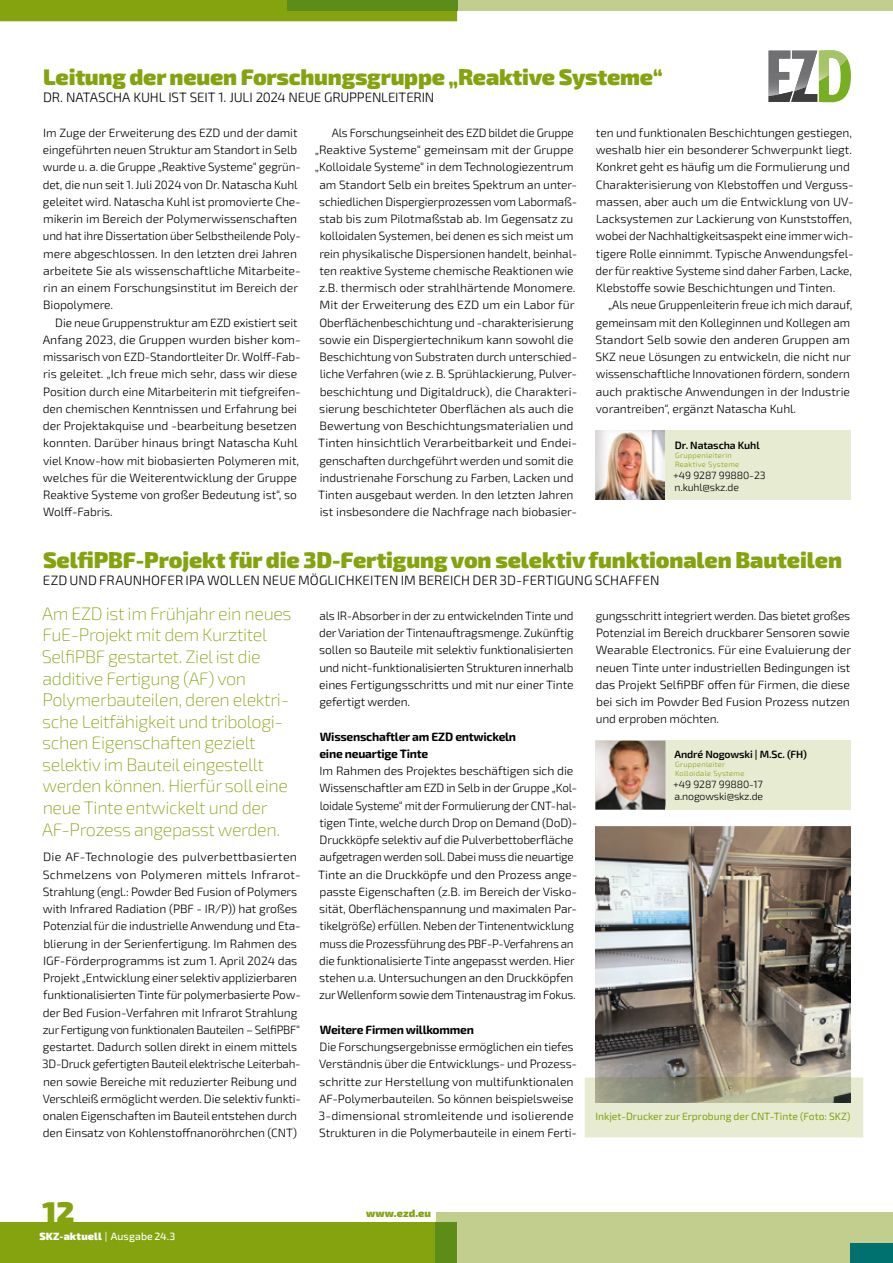
<style>
.page{position:relative;width:893px;height:1263px;background:#fff}
.page>*{position:absolute;margin:0;border:0;box-sizing:border-box;transform-origin:0 0}
.t1{font:900 30px "Exo 2";color:#84a30e}
.t2{font:900 22.5px "Exo 2";letter-spacing:-.005em;color:#84a30e}
.t3{font:200 18px/21.6px "Exo 2";letter-spacing:-.02em;color:#84a30e}
.t4{font:300 13.5px "Exo 2";color:#000}
.t5{font:300 12px/17.2px "Exo 2";letter-spacing:-.01em;color:#000}
.t6{font:700 12px/17.2px "Exo 2";letter-spacing:-.02em;color:#000}
.t7{font:300 10.5px/12px "Exo 2";letter-spacing:-.01em;color:#000}
.t8{font:10.5px "Exo 2";letter-spacing:.005em;color:#84a30e}
.t9{font:600 10.5px "Exo 2";letter-spacing:-.01em;color:#000}
.t10{font:500 10.5px "Exo 2";letter-spacing:.01em;color:#fff}
.t11{font:900 10.5px "Exo 2";letter-spacing:.01em;color:#84a30e}
.t12{font:300 7.5px/9px "Exo 2";letter-spacing:.04em;color:#84a30e}
.s1{font-weight:900}
</style>
<div class="page">
<div style="left:0;top:1222px;width:436px;height:41px;background:#84a30e"></div>
<svg style="left:769px;top:50px;width:82px;height:52px"></svg>
<img style="left:819px;top:50px;width:28px;height:31px">
<img style="left:792px;top:51px;width:25px;height:40px">
<div style="left:436px;top:1212px;width:457px;height:51px;background:#c2ce8d"></div>
<div style="left:436px;top:1222px;width:21px;height:41px;background:#5d8c19"></div>
<div style="left:850px;top:1244px;width:43px;height:19px;background:#00716e"></div>
<div style="left:457px;top:0;width:436px;height:11px;background:#c2ce8d"></div>
<div style="left:0;top:0;width:457px;height:21px;background:#84a30e"></div>
<div style="left:287px;top:0;width:170px;height:11px;background:#5d8c19"></div>
<div style="left:595px;top:430px;width:255px;height:69px;background:#e6ebd2"></div>
<img style="left:596px;top:430px;width:69px;height:69px">
<div style="left:595px;top:741px;width:255px;height:69px;background:#e6ebd2"></div>
<img style="left:595px;top:741px;width:70px;height:69px">
<img style="left:595px;top:827px;width:255px;height:250px">
<svg style="left:585px;top:1077px;width:278px;height:60px;background:#c9ccb3"></svg>
<h2 class="t2" style="left:43px;top:59px;width:621px">Leitung der neuen Forschungsgruppe „Reaktive Systeme“</h2>
<p class="t4" style="left:43px;top:88px;width:393px">DR. NATASCHA KUHL IST SEIT 1. JULI 2024 NEUE GRUPPENLEITERIN</p>
<p class="t5" style="left:43px;top:124px;width:260px">Im Zuge der Erweiterung des EZD und der damit eingeführten neuen Struktur am Standort in Selb wurde u. a. die Gruppe „Reaktive Systeme“ gegrün&shy;det, die nun seit 1. Juli 2024 von Dr. Natascha Kuhl geleitet wird. Natascha Kuhl ist promovierte Che&shy;mikerin im Bereich der Polymerwissenschaften und hat ihre Dissertation über Selbstheilende Poly&shy;mere abgeschlossen. In den letzten drei Jahren arbeitete Sie als wissenschaftliche Mitarbeite&shy;rin an einem Forschungsinstitut im Bereich der Biopolymere.</p>
<p class="t5" style="left:43px;top:313px;width:260px;text-indent:13px">Die neue Gruppenstruktur am EZD existiert seit Anfang 2023, die Gruppen wurden bisher kom&shy;missarisch von EZD-Standortleiter Dr. Wolff-Fab&shy;ris geleitet. „Ich freue mich sehr, dass wir diese Position durch eine Mitarbeiterin mit tiefgreifen&shy;den chemischen Kenntnissen und Erfahrung bei der Projektakquise und -bearbeitung besetzen konnten. Darüber hinaus bringt Natascha Kuhl viel Know-how mit biobasierten Polymeren mit, welches für die Weiterentwicklung der Gruppe Reaktive Systeme von großer Bedeutung ist“, so Wolff-Fabris.</p>
<p class="t5" style="left:332px;top:124px;width:244px">Als Forschungseinheit des EZD bildet die Gruppe</p>
<p class="t5" style="left:315px;top:141px;width:260px">„Reaktive Systeme“ gemeinsam mit der Gruppe</p>
<p class="t5" style="left:315px;top:158px;width:260px">„Kolloidale Systeme“ in dem Technologiezentrum</p>
<p class="t5" style="left:319px;top:175px;width:259px">am Standort Selb ein breites Spektrum an unter-</p>
<p class="t5" style="left:319px;top:193px;width:259px">schiedlichen Dispergierprozessen vom Labormaß-</p>
<p class="t5" style="left:319px;top:210px;width:256px">stab bis zum Pilotmaßstab ab. Im Gegensatz zu</p>
<p class="t5" style="left:320px;top:227px;width:255px">kolloidalen Systemen, bei denen es sich meist um</p>
<p class="t5" style="left:320px;top:244px;width:259px">rein physikalische Dispersionen handelt, beinhal-</p>
<p class="t5" style="left:320px;top:262px;width:256px">ten reaktive Systeme chemische Reaktionen wie</p>
<p class="t5" style="left:319px;top:279px;width:258px">z.B. thermisch oder strahlhärtende Monomere.</p>
<p class="t5" style="left:320px;top:296px;width:256px">Mit der Erweiterung des EZD um ein Labor für</p>
<p class="t5" style="left:320px;top:313px;width:256px">Oberflächenbeschichtung und -charakterisierung</p>
<p class="t5" style="left:319px;top:331px;width:256px">sowie ein Dispergiertechnikum kann sowohl die</p>
<p class="t5" style="left:320px;top:348px;width:259px">Beschichtung von Substraten durch unterschied-</p>
<p class="t5" style="left:320px;top:365px;width:259px">liche Verfahren (wie z. B. Sprühlackierung, Pulver-</p>
<p class="t5" style="left:320px;top:382px;width:259px">beschichtung und Digitaldruck), die Charakteri-</p>
<p class="t5" style="left:319px;top:400px;width:256px">sierung beschichteter Oberflächen als auch die</p>
<p class="t5" style="left:320px;top:417px;width:255px">Bewertung von Beschichtungsmaterialien und</p>
<p class="t5" style="left:318px;top:434px;width:260px">Tinten hinsichtlich Verarbeitbarkeit und Endei-</p>
<p class="t5" style="left:319px;top:451px;width:256px">genschaften durchgeführt werden und somit die</p>
<p class="t5" style="left:320px;top:469px;width:255px">industrienahe Forschung zu Farben, Lacken und</p>
<p class="t5" style="left:318px;top:486px;width:257px">Tinten ausgebaut werden. In den letzten Jahren</p>
<p class="t5" style="left:320px;top:503px;width:259px">ist insbesondere die Nachfrage nach biobasier-</p>
<p class="t5" style="left:596px;top:124px;width:260px">ten und funktionalen Beschichtungen gestiegen, weshalb hier ein besonderer Schwerpunkt liegt.<br>Konkret geht es häufig um die Formulierung und Charakterisierung von Klebstoffen und Verguss&shy;massen, aber auch um die Entwicklung von UV-Lacksystemen zur Lackierung von Kunststoffen, wobei der Nachhaltigkeitsaspekt eine immer wich&shy;tigere Rolle einnimmt. Typische Anwendungsfel&shy;der für reaktive Systeme sind daher Farben, Lacke, Klebstoffe sowie Beschichtungen und Tinten.</p>
<p class="t5" style="left:596px;top:296px;width:258px;text-indent:12px">„Als neue Gruppenleiterin freue ich mich darauf, gemeinsam mit den Kolleginnen und Kollegen am Standort Selb sowie den anderen Gruppen am SKZ neue Lösungen zu entwickeln, die nicht nur wissenschaftliche Innovationen fördern, sondern auch praktische Anwendungen in der Industrie vorantreiben“, ergänzt Natascha Kuhl.</p>
<p class="t9" style="left:675px;top:437px;width:86px">Dr. Natascha Kuhl</p>
<p class="t12" style="left:675px;top:450px;width:66px">Gruppenleiterin<br>Reaktive Systeme</p>
<p class="t7" style="left:673px;top:469px;width:94px">+49 9287 99880-23 n.kuhl@skz.de</p>
<h2 class="t2" style="left:43px;top:542px;width:800px">SelfiPBF-Projekt für die 3D-Fertigung von selektiv funktionalen Bauteilen</h2>
<p class="t4" style="left:43px;top:571px;width:618px">EZD UND FRAUNHOFER IPA WOLLEN NEUE MÖGLICHKEITEN IM BEREICH DER 3D-FERTIGUNG SCHAFFEN</p>
<p class="t3" style="left:42px;top:602px;width:251px">Am EZD ist im Frühjahr ein neues<br>FuE-Projekt mit dem Kurztitel<br>SelfiPBF gestartet. Ziel ist die additive Fertigung (AF) von<br>Polymerbauteilen, deren elektri&shy;sche Leitfähigkeit und tribologi&shy;schen Eigenschaften gezielt selektiv im Bauteil eingestellt werden können. Hierfür soll eine neue Tinte entwickelt und der<br>AF-Prozess angepasst werden.</p>
<p class="t5" style="left:42px;top:848px;width:260px">Die AF-Technologie des pulverbettbasierten Schmelzens von Polymeren mittels Infrarot-Strahlung (engl.: Powder Bed Fusion of Polymers with Infrared Radiation (PBF - IR/P)) hat großes Potenzial für die industrielle Anwendung und Eta&shy;blierung in der Serienfertigung. Im Rahmen des IGF-Förderprogramms ist zum 1. April 2024 das Projekt „Entwicklung einer selektiv applizierbaren funktionalisierten Tinte für polymerbasierte Pow&shy;der Bed Fusion-Verfahren mit Infrarot Strahlung zur Fertigung von funktionalen Bauteilen – SelfiPBF“ gestartet. Dadurch sollen direkt in einem mittels 3D-Druck gefertigten Bauteil elektrische Leiterbah&shy;nen sowie Bereiche mit reduzierter Reibung und Verschleiß ermöglicht werden. Die selektiv funkti&shy;onalen Eigenschaften im Bauteil entstehen durch den Einsatz von Kohlenstoffnanoröhrchen (CNT)</p>
<p class="t5" style="left:319px;top:607px;width:256px;text-align:justify">als IR-Absorber in der zu entwickelnden Tinte und der Variation der Tintenauftragsmenge. Zukünftig sollen so Bauteile mit selektiv funktionalisierten und nicht-funktionalisierten Strukturen innerhalb eines Fertigungsschritts und mit nur einer Tinte gefertigt werden.</p>
<p class="t6" style="left:319px;top:727px;width:198px">Wissenschaftler am EZD entwickeln eine neuartige Tinte</p>
<p class="t5" style="left:318px;top:762px;width:261px">Im Rahmen des Projektes beschäftigen sich die Wissenschaftler am EZD in Selb in der Gruppe „Kol&shy;loidale Systeme“ mit der Formulierung der CNT-hal&shy;tigen Tinte, welche durch Drop on Demand (DoD)- Druckköpfe selektiv auf die Pulverbettoberfläche aufgetragen werden soll. Dabei muss die neuartige Tinte an die Druckköpfe und den Prozess ange&shy;passte Eigenschaften (z.B. im Bereich der Visko&shy;sität, Oberflächenspannung und maximalen Par&shy;tikelgröße) erfüllen. Neben der Tintenentwicklung muss die Prozessführung des PBF-P-Verfahrens an die funktionalisierte Tinte angepasst werden. Hier stehen u.a. Untersuchungen an den Druckköpfen zur Wellenform sowie dem Tintenaustrag im Fokus.</p>
<p class="t6" style="left:320px;top:1020px;width:156px">Weitere Firmen willkommen</p>
<p class="t5" style="left:319px;top:1038px;width:260px">Die Forschungsergebnisse ermöglichen ein tiefes Verständnis über die Entwicklungs- und Prozess&shy;schritte zur Herstellung von multifunktionalen AF-Polymerbauteilen. So können beispielsweise 3-dimensional stromleitende und isolierende Strukturen in die Polymerbauteile in einem Ferti-</p>
<p class="t5" style="left:596px;top:607px;width:257px;text-align:justify">gungsschritt integriert werden. Das bietet großes Potenzial im Bereich druckbarer Sensoren sowie Wearable Electronics. Für eine Evaluierung der neuen Tinte unter industriellen Bedingungen ist das Projekt SelfiPBF offen für Firmen, die diese bei sich im Powder Bed Fusion Prozess nutzen und erproben möchten.</p>
<p class="t9" style="left:674px;top:746px;width:134px">André Nogowski | M.Sc. (FH)</p>
<p class="t12" style="left:675px;top:759px;width:71px">Gruppenleiter<br>Kolloidale Systeme</p>
<p class="t7" style="left:673px;top:778px;width:91px">+49 9287 99880-17 a.nogowski@skz.de</p>
<p class="t8" style="left:595px;top:1109px;width:257px">Inkjet-Drucker zur Erprobung der CNT-Tinte (Foto: SKZ)</p>
<h1 class="t1" style="left:43px;top:1188px;width:33px">12</h1>
<p class="t10" style="left:39px;top:1229px;width:137px"><span class="s1">SKZ-aktuell</span> | Ausgabe 24.3</p>
<p class="t11" style="left:366px;top:1205px;width:66px">www.ezd.eu</p>
</div>
